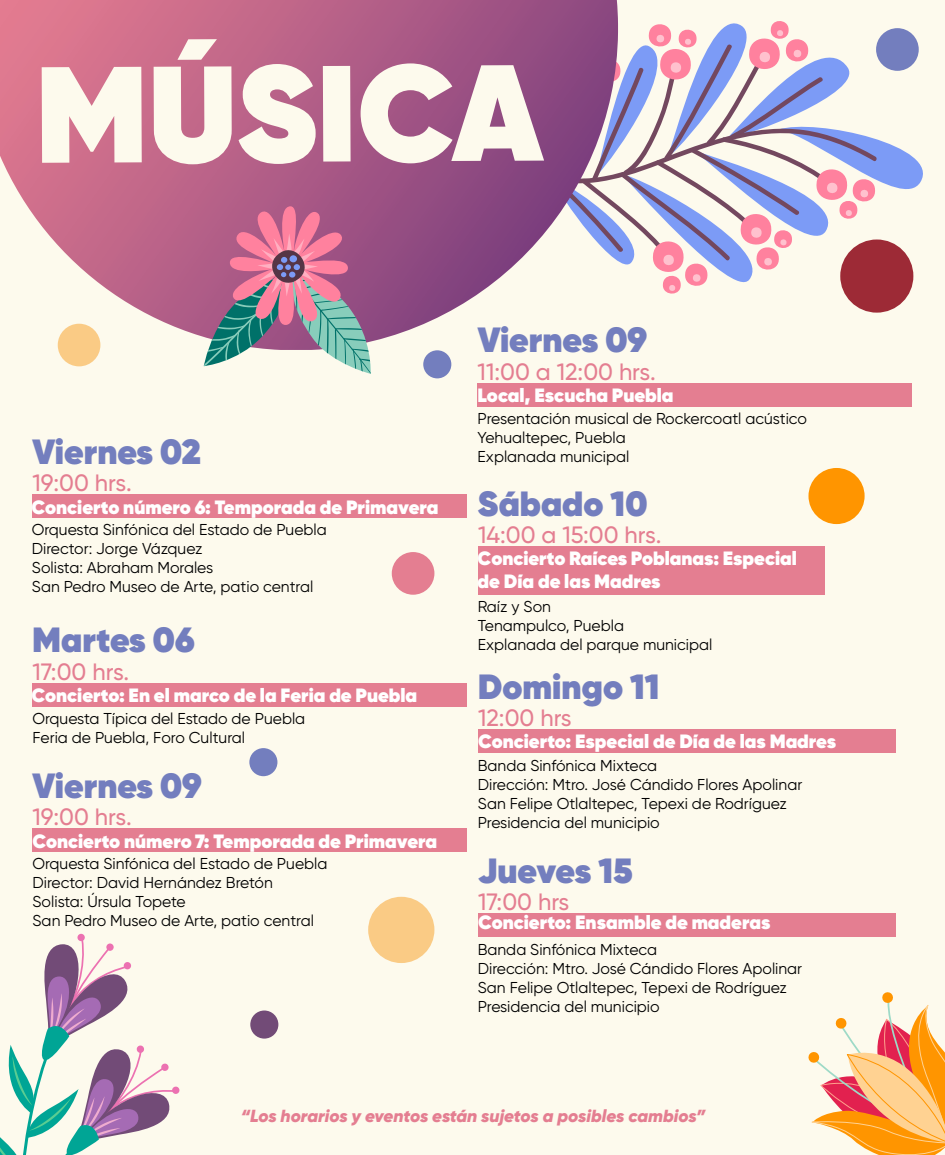
<style>
.page{position:relative;width:945px;height:1155px;background:#fdfaed}
.page>*{position:absolute;margin:0;border:0;box-sizing:border-box;transform-origin:0 0}
.t1{font:800 136.5px "Gilroy";letter-spacing:-.005em;color:#fdfaed}
.t2{font:800 35px "Gilroy";color:#737ebe}
.t3{font:500 23.62px "Gilroy";color:#e47e91}
.t4{font:800 19.25px/23.1px "Gilroy";color:#fff}
.t5{font:italic 900 17.5px "Gilroy";letter-spacing:-.01em;color:#e47e91}
.t6{font:15.75px/18.9px "Gilroy";color:#000}
</style>
<div class="page">
<svg style="left:618px;top:21px;width:305px;height:279px"></svg>
<svg style="left:0;top:0;width:618px;height:348px"></svg>
<div style="left:58px;top:324px;width:42px;height:42px;background:#facb85;border-radius:21px"></div>
<div style="left:876px;top:28px;width:43px;height:43px;background:#737ebe;border-radius:21px"></div>
<div style="left:840px;top:240px;width:73px;height:73px;background:#9d2a36;border-radius:37px"></div>
<div style="left:423px;top:350px;width:28px;height:28px;background:#737ebe;border-radius:14px"></div>
<div style="left:32px;top:494px;width:435px;height:24px;background:#e47e91"></div>
<div style="left:32px;top:683px;width:435px;height:23px;background:#e47e91"></div>
<div style="left:32px;top:828px;width:435px;height:24px;background:#e47e91"></div>
<div style="left:478px;top:383px;width:434px;height:23px;background:#e47e91"></div>
<div style="left:478px;top:546px;width:346px;height:49px;background:#e47e91"></div>
<div style="left:478px;top:730px;width:418px;height:23px;background:#e47e91"></div>
<div style="left:77px;top:934px;width:8px;height:7px;background:#ec71b1;border-radius:50%"></div>
<svg style="left:0;top:937px;width:180px;height:218px"></svg>
<svg style="left:808px;top:992px;width:137px;height:163px"></svg>
<div style="left:392px;top:552px;width:42px;height:43px;background:#e47e91;border-radius:21px"></div>
<div style="left:249px;top:748px;width:28px;height:28px;background:#737ebe;border-radius:14px"></div>
<div style="left:808px;top:468px;width:57px;height:56px;background:#ff9500;border-radius:28px"></div>
<div style="left:368px;top:897px;width:66px;height:66px;background:#facb85;border-radius:33px"></div>
<svg style="left:204px;top:204px;width:169px;height:170px"></svg>
<div style="left:250px;top:1011px;width:28px;height:28px;background:#724b77;border-radius:14px"></div>
<div style="left:478px;top:913px;width:418px;height:24px;background:#e47e91"></div>
<h1 class="t1" style="left:35px;top:27px;width:509px">MÚSICA</h1>
<h2 class="t2" style="left:477px;top:318px;width:171px">Viernes 09</h2>
<h3 class="t3" style="left:478px;top:357px;width:180px">11:00 a 12:00 hrs.</h3>
<h2 class="t2" style="left:32px;top:429px;width:170px">Viernes 02</h2>
<h3 class="t3" style="left:32px;top:468px;width:101px">19:00 hrs.</h3>
<p class="t4" style="left:32px;top:495px;width:408px">Concierto número 6: Temporada de Primavera</p>
<p class="t6" style="left:32px;top:520px;width:297px">Orquesta Sinfónica del Estado de Puebla<br>Director: Jorge Vázquez<br>Solista: Abraham Morales<br>San Pedro Museo de Arte, patio central</p>
<h2 class="t2" style="left:32px;top:618px;width:164px">Martes 06</h2>
<h3 class="t3" style="left:32px;top:657px;width:98px">17:00 hrs.</h3>
<p class="t4" style="left:32px;top:684px;width:387px">Concierto: En el marco de la Feria de Puebla</p>
<p class="t6" style="left:32px;top:709px;width:274px">Orquesta Típica del Estado de Puebla<br>Feria de Puebla, Foro Cultural</p>
<h2 class="t2" style="left:32px;top:763px;width:171px">Viernes 09</h2>
<h3 class="t3" style="left:32px;top:802px;width:101px">19:00 hrs.</h3>
<p class="t4" style="left:32px;top:829px;width:406px">Concierto número 7: Temporada de Primavera</p>
<p class="t6" style="left:32px;top:854px;width:297px">Orquesta Sinfónica del Estado de Puebla Director: David Hernández Bretón Solista: Úrsula Topete<br>San Pedro Museo de Arte, patio central</p>
<p class="t4" style="left:478px;top:384px;width:197px">Local, Escucha Puebla</p>
<p class="t6" style="left:478px;top:409px;width:331px">Presentación musical de Rockercoatl acústico<br>Yehualtepec, Puebla<br>Explanada municipal</p>
<h2 class="t2" style="left:478px;top:481px;width:171px">Sábado 10</h2>
<h3 class="t3" style="left:478px;top:520px;width:185px">14:00 a 15:00 hrs.</h3>
<p class="t4" style="left:478px;top:547px;width:321px">Concierto Raíces Poblanas: Especial de Día de las Madres</p>
<p class="t6" style="left:478px;top:597px;width:236px">Raíz y Son<br>Tenampulco, Puebla<br>Explanada del parque municipal</p>
<h2 class="t2" style="left:478px;top:665px;width:183px">Domingo 11</h2>
<h3 class="t3" style="left:478px;top:704px;width:95px">12:00 hrs</h3>
<p class="t4" style="left:478px;top:730px;width:359px">Concierto: Especial de Día de las Madres</p>
<p class="t6" style="left:478px;top:756px;width:326px">Banda Sinfónica Mixteca<br>Dirección: Mtro. José Cándido Flores Apolinar San Felipe Otlaltepec, Tepexi de Rodríguez Presidencia del municipio</p>
<h2 class="t2" style="left:478px;top:848px;width:156px">Jueves 15</h2>
<h3 class="t3" style="left:478px;top:887px;width:93px">17:00 hrs</h3>
<p class="t4" style="left:478px;top:911px;width:294px">Concierto: Ensamble de maderas</p>
<p class="t6" style="left:478px;top:940px;width:326px">Banda Sinfónica Mixteca<br>Dirección: Mtro. José Cándido Flores Apolinar San Felipe Otlaltepec, Tepexi de Rodríguez Presidencia del municipio</p>
<p class="t5" style="left:241px;top:1105px;width:466px">“Los horarios y eventos están sujetos a posibles cambios”</p>
</div>
